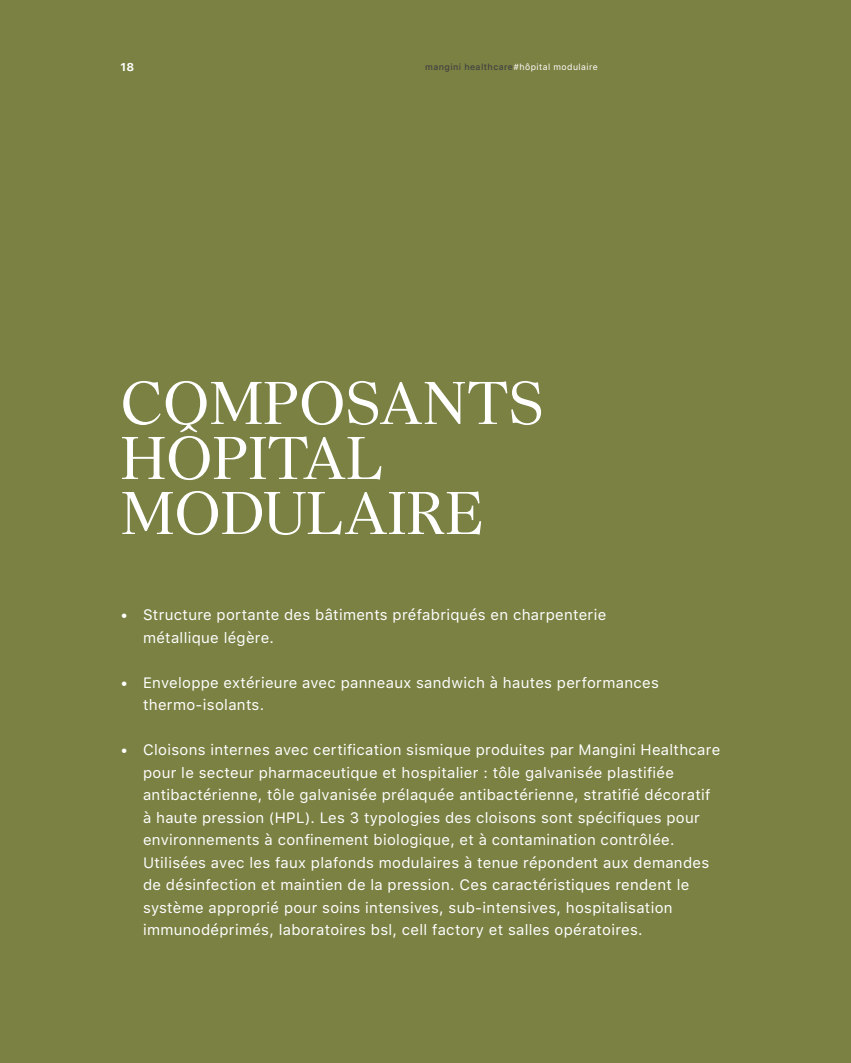
<style>
.page{position:relative;width:851px;height:1063px;background:#fff}
.page>*{position:absolute;margin:0;border:0;box-sizing:border-box;transform-origin:0 0}
.t1{font:60px/55px "Nantes";letter-spacing:.01em;color:#fff}
.t2{font:15px/22.5px "SFUI Text";letter-spacing:.02em;color:#fff}
.t3{font:700 11.25px "SFUI Text";color:#fff}
.t4{font:500 8.75px "SFUI Text";letter-spacing:.05em;color:#424241}
.s1{font-weight:400;color:#fff}
</style>
<div class="page">
<div style="left:0;top:0;width:850px;height:1063px;background:#7a8142"></div>
<p class="t3" style="left:120px;top:59px;width:15px">18</p>
<p class="t4" style="left:425px;top:61px;width:174px">mangini healthcare<span class="s1">#hôpital modulaire</span></p>
<h1 class="t1" style="left:121px;top:375px;width:424px">COMPOSANTS<br>HÔPITAL<br>MODULAIRE</h1>
<p class="t2" style="left:143px;top:603px;width:464px;text-indent:-23px">• Structure portante des bâtiments préfabriqués en charpenterie métallique légère.</p>
<p class="t2" style="left:143px;top:670px;width:517px;text-indent:-22px">• Enveloppe extérieure avec panneaux sandwich à hautes performances thermo-isolants.</p>
<p class="t2" style="left:143px;top:738px;width:578px;text-indent:-22px">• Cloisons internes avec certification sismique produites par Mangini Healthcare pour le secteur pharmaceutique et hospitalier : tôle galvanisée plastifiée antibactérienne, tôle galvanisée prélaquée antibactérienne, stratifié décoratif à haute pression (HPL). Les 3 typologies des cloisons sont spécifiques pour environnements à confinement biologique, et à contamination contrôlée.<br>Utilisées avec les faux plafonds modulaires à tenue répondent aux demandes de désinfection et maintien de la pression. Ces caractéristiques rendent le système approprié pour soins intensives, sub-intensives, hospitalisation immunodéprimés, laboratoires bsl, cell factory et salles opératoires.</p>
</div>
